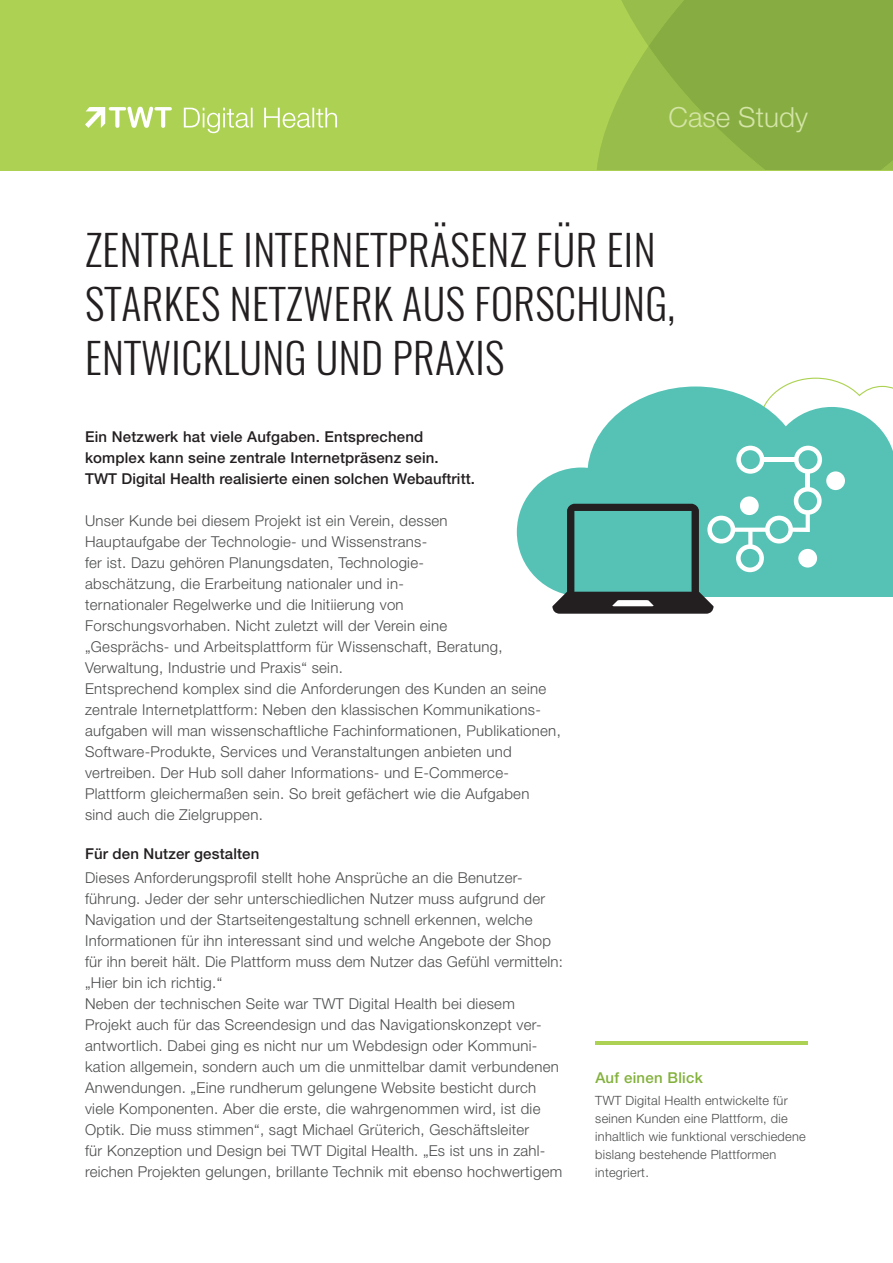
<style>
.page{position:relative;width:893px;height:1263px;background:#fff}
.page>*{position:absolute;margin:0;border:0;box-sizing:border-box;transform-origin:0 0}
.t1{font:300 42px/54px "Oswald";letter-spacing:.01em;color:#231f20}
.t2{font:300 27.75px "Helvetica Neue LT Std";letter-spacing:.005em;color:#d4e5a7}
.t3{font:300 15px/21px "Helvetica Neue LT Std";letter-spacing:.02em;color:#4b4c4d}
.t4{font:500 15px/21px "Helvetica Neue LT Std";letter-spacing:.01em;color:#231f20}
.t5{font:500 15px "Helvetica Neue LT Std";letter-spacing:.02em;color:#83b13b}
.t6{font:300 12.75px/18px "Helvetica Neue LT Std";letter-spacing:.02em;color:#4b4c4d}
</style>
<div class="page">
<div style="left:0;top:0;width:893px;height:170px;background:#add253"></div>
<svg style="left:597px;top:0;width:296px;height:170px"></svg>
<svg style="left:184px;top:108px;width:153px;height:25px"></svg>
<svg style="left:85px;top:107px;width:87px;height:21px"></svg>
<hr style="left:595px;top:1041px;width:213px;height:3px;background:#add253">
<div style="left:517px;top:467px;width:129px;height:129px;background:#55c2b5;border-radius:50%"></div>
<svg style="left:552px;top:377px;width:341px;height:237px"></svg>
<h2 class="t2" style="left:668px;top:100px;width:141px">Case Study</h2>
<h1 class="t1" style="left:85px;top:218px;width:592px">ZENTRALE INTERNETPRÄSENZ FÜR EIN<br>STARKES NETZWERK AUS FORSCHUNG,<br>ENTWICKLUNG UND PRAXIS</h1>
<p class="t4" style="left:85px;top:426px;width:391px">Ein Netzwerk hat viele Aufgaben. Entsprechend komplex kann seine zentrale Internetpräsenz sein.<br>TWT Digital Health realisierte einen solchen Web auftritt.</p>
<p class="t3" style="left:85px;top:510px;width:477px">Unser Kunde bei diesem Projekt ist ein Verein, dessen<br>Hauptaufgabe der Technologie- und Wissenstrans-<br>fer ist. Dazu gehören Planungsdaten, Technologie-<br>abschätzung, die Erarbeitung nationaler und in-<br>ternationaler Regelwerke und die Initiierung von<br>Forschungsvorhaben. Nicht zuletzt will der Verein eine<br>„Gesprächs- und Arbeitsplattform für Wissenschaft, Beratung, Verwaltung, Industrie und Praxis“ sein.<br>Entsprechend komplex sind die Anforderungen des Kunden an seine zentrale Internetplattform: Neben den klassischen Kommunikations&shy;aufgaben will man wissenschaftliche Fachinformationen, Publikationen, Software-Produkte, Services und Veranstaltungen anbieten und vertreiben. Der Hub soll daher Informations- und E-Commerce-Plattform gleichermaßen sein. So breit gefächert wie die Aufgaben<br>sind auch die Zielgruppen.</p>
<p class="t4" style="left:85px;top:843px;width:176px">Für den Nutzer gestalten</p>
<p class="t3" style="left:85px;top:867px;width:479px">Dieses Anforderungsprofil stellt hohe Ansprüche an die Benutzer&shy;führung. Jeder der sehr unterschiedlichen Nutzer muss aufgrund der Navigation und der Startseitengestaltung schnell erkennen, welche Informationen für ihn interessant sind und welche Angebote der Shop für ihn bereit hält. Die Plattform muss dem Nutzer das Gefühl vermitteln: „Hier bin ich richtig.“<br>Neben der technischen Seite war TWT Digital Health bei diesem Projekt auch für das Screendesign und das Navigationskonzept ver&shy;antwortlich. Dabei ging es nicht nur um Webdesign oder Kommuni&shy;kation allgemein, sondern auch um die unmittelbar damit verbundenen Anwendungen. „Eine rundherum gelungene Website besticht durch viele Komponenten. Aber die erste, die wahrgenommen wird, ist die Optik. Die muss stimmen“, sagt Michael Grüterich, Geschäftsleiter<br>für Konzeption und Design bei TWT Digital Health. „Es ist uns in zahl&shy;reichen Projekten gelungen, brillante Technik mit ebenso hochwertigem</p>
<p class="t5" style="left:595px;top:1068px;width:109px">Auf einen Blick</p>
<p class="t6" style="left:595px;top:1091px;width:212px">TWT Digital Health entwickelte für seinen Kunden eine Plattform, die inhaltlich wie funktional verschiedene bislang bestehende Plattformen integriert.</p>
</div>
